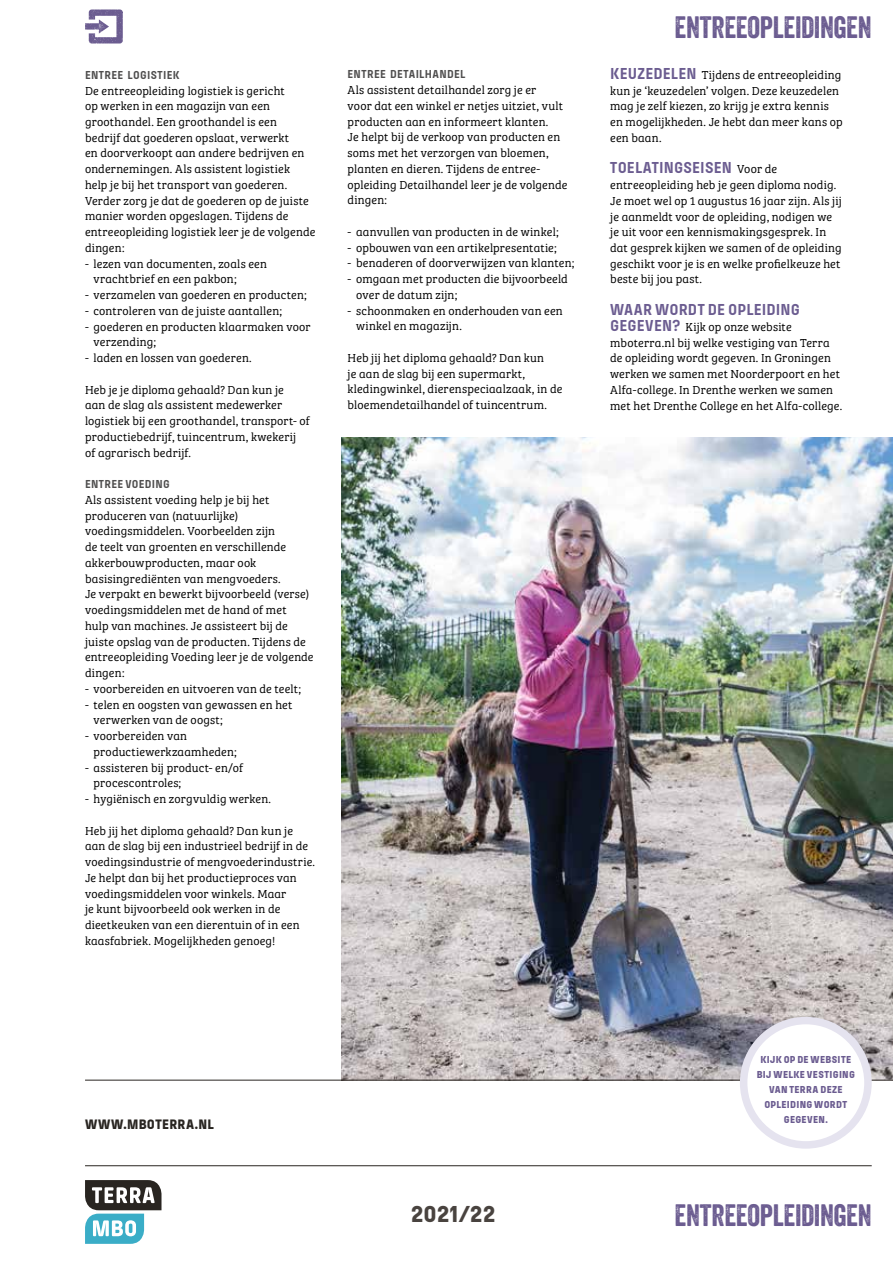
<style>
.page{position:relative;width:893px;height:1263px;background:#fff}
.page>*{position:absolute;margin:0;border:0;box-sizing:border-box;transform-origin:0 0}
.t1{font:30px "Veneer Two";letter-spacing:-.01em;color:#6b5c90}
.t2{font:800 24px "Pilcrow";letter-spacing:.005em;color:#49433f}
.t3{font:700 16.5px "Pilcrow";letter-spacing:.01em;color:#6b5c90}
.t4{font:800 14.25px "Pilcrow";letter-spacing:.03em;color:#292521}
.t5{font:300 12px/15.8px "Bree Serif";letter-spacing:.015em;color:#000}
.t6{font:700 12px "Pilcrow";letter-spacing:.025em;color:#4e4d4d}
.t7{font:800 10.5px/15px "Pilcrow";letter-spacing:.035em;color:#6b5c90;text-align:center}
.s1{font-family:"Pilcrow";font-weight:700;font-size:16.5px;color:#6b5c90}
.s2{font-family:"Bree Serif";font-weight:300;font-size:12px;color:#000}
</style>
<div class="page">
<img style="left:342px;top:438px;width:551px;height:642px">
<svg style="left:85px;top:9px;width:38px;height:35px"></svg>
<svg style="left:85px;top:1180px;width:76px;height:64px"></svg>
<hr style="left:85px;top:1165px;width:787px;height:1px;background:#292521">
<hr style="left:85px;top:1080px;width:808px;height:1px;background:#292521">
<div style="left:744px;top:1020px;width:124px;height:125px;background:#fff;border-radius:50%"></div>
<div style="left:740px;top:1017px;width:132px;height:132px;border:8px solid #e5e3ef;border-radius:50%"></div>
<p class="t6" style="left:85px;top:69px;width:96px">ENTREE LOGISTIEK</p>
<p class="t5" style="left:85px;top:82px;width:232px">De entreeopleiding logistiek is gericht<br>op werken in een magazijn van een groothandel. Een groothandel is een<br>bedrijf dat goederen opslaat, verwerkt<br>en doorverkoopt aan andere bedrijven en ondernemingen. Als assistent logistiek<br>help je bij het transport van goederen.<br>Verder zorg je dat de goederen op de juiste manier worden opgeslagen. Tijdens de entreeopleiding logistiek leer je de volgende dingen:</p>
<p class="t5" style="left:94px;top:255px;width:175px;text-indent:-9px">- lezen van documenten, zoals een vrachtbrief en een pakbon;</p>
<p class="t5" style="left:85px;top:287px;width:223px">- verzamelen van goederen en producten;</p>
<p class="t5" style="left:85px;top:302px;width:199px">- controleren van de juiste aantallen;</p>
<p class="t5" style="left:94px;top:318px;width:219px;text-indent:-9px">- goederen en producten klaarmaken voor verzending;</p>
<p class="t5" style="left:85px;top:350px;width:168px">- laden en lossen van goederen.</p>
<p class="t5" style="left:85px;top:381px;width:226px">Heb je je diploma gehaald? Dan kun je<br>aan de slag als assistent medewerker logistiek bij een groothandel, transport- of productiebedrijf, tuincentrum, kwekerij<br>of agrarisch bedrijf.</p>
<p class="t6" style="left:85px;top:478px;width:86px">ENTREE VOEDING</p>
<p class="t5" style="left:85px;top:491px;width:230px">Als assistent voeding help je bij het produceren van (natuurlijke) voedingsmiddelen. Voorbeelden zijn<br>de teelt van groenten en verschillende akkerbouwproducten, maar ook basisingrediënten van mengvoeders.<br>Je verpakt en bewerkt bijvoorbeeld (verse) voedingsmiddelen met de hand of met<br>hulp van machines. Je assisteert bij de juiste opslag van de producten. Tijdens de entreeopleiding Voeding leer je de volgende dingen:</p>
<p class="t5" style="left:85px;top:680px;width:218px">- voorbereiden en uitvoeren van de teelt;</p>
<p class="t5" style="left:94px;top:696px;width:200px;text-indent:-9px">- telen en oogsten van gewassen en het verwerken van de oogst;</p>
<p class="t5" style="left:94px;top:727px;width:145px;text-indent:-9px">- voorbereiden van productiewerkzaamheden;</p>
<p class="t5" style="left:94px;top:759px;width:151px;text-indent:-9px">- assisteren bij product- en/of procescontroles;</p>
<p class="t5" style="left:85px;top:790px;width:188px">- hygiënisch en zorgvuldig werken.</p>
<p class="t5" style="left:85px;top:822px;width:232px">Heb jij het diploma gehaald? Dan kun je aan de slag bij een industrieel bedrijf in de voedingsindustrie of mengvoederindustrie.<br>Je helpt dan bij het productieproces van voedingsmiddelen voor winkels. Maar<br>je kunt bijvoorbeeld ook werken in de dieetkeuken van een dierentuin of in een kaasfabriek. Mogelijkheden genoeg!</p>
<p class="t6" style="left:348px;top:68px;width:119px">ENTREE DETAILHANDEL</p>
<p class="t5" style="left:348px;top:82px;width:221px">Als assistent detailhandel zorg je er<br>voor dat een winkel er netjes uitziet, vult producten aan en informeert klanten.<br>Je helpt bij de verkoop van producten en soms met het verzorgen van bloemen, planten en dieren. Tijdens de entree&shy;opleiding Detailhandel leer je de volgende dingen:</p>
<p class="t5" style="left:348px;top:223px;width:213px">- aanvullen van producten in de winkel;</p>
<p class="t5" style="left:348px;top:239px;width:211px">- opbouwen van een artikelpresentatie;</p>
<p class="t5" style="left:348px;top:255px;width:228px">- benaderen of doorverwijzen van klanten;</p>
<p class="t5" style="left:356px;top:271px;width:213px;text-indent:-9px">- omgaan met producten die bijvoorbeeld over de datum zijn;</p>
<p class="t5" style="left:356px;top:302px;width:208px;text-indent:-9px">- schoonmaken en onderhouden van een winkel en magazijn.</p>
<p class="t5" style="left:348px;top:349px;width:216px">Heb jij het diploma gehaald? Dan kun<br>je aan de slag bij een supermarkt, kledingwinkel, dierenspeciaalzaak, in de bloemendetailhandel of tuincentrum.</p>
<h1 class="t1" style="left:675px;top:9px;width:199px">ENTREEOPLEIDINGEN</h1>
<p class="t5" style="left:610px;top:66px;width:234px"><span class="s1">KEUZEDELEN</span> Tijdens de entreeopleiding kun je ‘keuzedelen’ volgen. Deze keuzedelen mag je zelf kiezen, zo krijg je extra kennis en mogelijkheden. Je hebt dan meer kans op een baan.</p>
<h3 class="t3" style="left:610px;top:159px;width:168px">TOELATINGSEISEN <span class="s2">Voor de</span></h3>
<p class="t5" style="left:610px;top:176px;width:233px">entreeopleiding heb je geen diploma nodig.<br>Je moet wel op 1 augustus 16 jaar zijn. Als jij je aanmeldt voor de opleiding, nodigen we je uit voor een kennismakingsgesprek. In dat gesprek kijken we samen of de opleiding geschikt voor je is en welke profielkeuze het beste bij jou past.</p>
<h3 class="t3" style="left:610px;top:301px;width:191px">WAAR WORDT DE OPLEIDING</h3>
<p class="t5" style="left:610px;top:318px;width:234px"><span class="s1">GEGEVEN?</span> Kijk op onze website mboterra.nl bij welke vestiging van Terra de opleiding wordt gegeven. In Groningen werken we samen met Noorderpoort en het Alfa-college. In Drenthe werken we samen met het Drenthe College en het Alfa-college.</p>
<p class="t4" style="left:85px;top:1117px;width:130px">WWW.MBOTERRA.NL</p>
<p class="t7" style="left:757px;top:1052px;width:100px">KIJK OP DE WEBSITE<br>BIJ WELKE VESTIGING<br>VAN TERRA DEZE<br>OPLEIDING WORDT<br>GEGEVEN.</p>
<h2 class="t2" style="left:411px;top:1201px;width:86px">2021/22</h2>
<h1 class="t1" style="left:675px;top:1197px;width:199px">ENTREEOPLEIDINGEN</h1>
</div>
